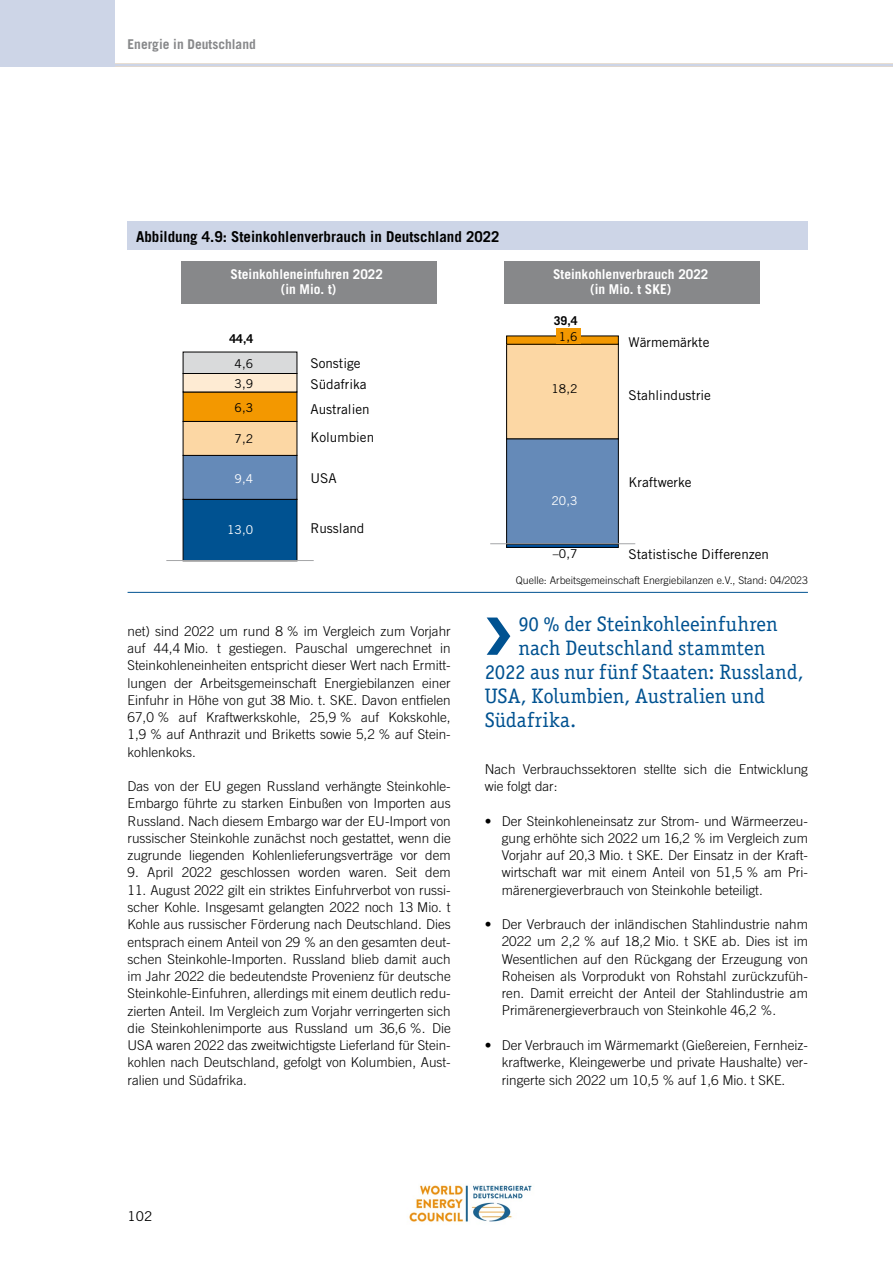
<style>
.page{position:relative;width:893px;height:1263px;background:#fff}
.page>*{position:absolute;margin:0;border:0;box-sizing:border-box;transform-origin:0 0}
.t1{font:21px "Officina Serif LT";color:#005291}
.t2{font:700 15px "Trade Gothic LT";color:#000}
.t3{font:300 13.5px/17.2px "Trade Gothic LT";color:#000;text-align:justify}
.t4{font:13.5px/21px "Trade Gothic LT";color:#000}
.t5{font:700 13.5px/14.9px "Trade Gothic LT";color:#fff;text-align:center}
.t6{font:700 13.5px "Trade Gothic LT";color:#87888a}
.t7{font:12.15px/19.8px "Trade Gothic LT";color:#000}
.t8{font:12.15px "Trade Gothic LT";color:#fff}
.t9{font:700 12.15px "Trade Gothic LT";color:#000}
.t10{font:300 10.5px "Trade Gothic LT";color:#000}
</style>
<div class="page">
<img style="left:409px;top:1185px;width:123px;height:37px">
<hr style="left:115px;top:64px;width:778px;height:3px;background:#cdd5e7">
<div style="left:0;top:0;width:115px;height:67px;background:#cdd5e7"></div>
<div style="left:128px;top:221px;width:680px;height:29px;background:#cdd5e7"></div>
<hr style="left:128px;top:592px;width:680px;height:1px;background:#005291">
<div style="left:181px;top:261px;width:255px;height:43px;background:#87888a"></div>
<div style="left:505px;top:261px;width:255px;height:43px;background:#87888a"></div>
<div style="left:506px;top:544px;width:113px;height:4px;border:1px solid #000"></div>
<div style="left:506px;top:438px;width:113px;height:106px;background:#658ab8;border:1px solid #000"></div>
<div style="left:507px;top:344px;width:111px;height:95px;background:#fcd7a4"></div>
<div style="left:506px;top:344px;width:113px;height:95px;border:1px solid #000"></div>
<div style="left:507px;top:336px;width:111px;height:8px;background:#f39800"></div>
<hr style="left:490px;top:543px;width:145px;height:1px;background:#a4a5a7">
<div style="left:183px;top:499px;width:114px;height:62px;background:#005291"></div>
<div style="left:183px;top:455px;width:114px;height:45px;background:#658ab8;border:1px solid #000"></div>
<div style="left:183px;top:421px;width:114px;height:35px;background:#fcd7a4;border:1px solid #000"></div>
<div style="left:183px;top:392px;width:114px;height:30px;background:#f39800;border:1px solid #000"></div>
<div style="left:183px;top:373px;width:114px;height:19px;background:#feebd3"></div>
<div style="left:183px;top:352px;width:114px;height:22px;background:#d9dadb;border:1px solid #000"></div>
<hr style="left:166px;top:560px;width:148px;height:1px;background:#a4a5a7">
<div style="left:556px;top:329px;width:25px;height:15px;background:#f39800"></div>
<p class="t6" style="left:128px;top:36px;width:130px">Energie in Deutschland</p>
<p class="t2" style="left:136px;top:227px;width:365px">Abbildung 4.9: Steinkohlenverbrauch in Deutschland 2022</p>
<p class="t5" style="left:231px;top:266px;width:154px">Steinkohleneinfuhren 2022 (in Mio. t)</p>
<p class="t5" style="left:553px;top:266px;width:157px">Steinkohlenverbrauch 2022 (in Mio. t SKE)</p>
<p class="t9" style="left:554px;top:313px;width:25px">39,4</p>
<p class="t4" style="left:628px;top:331px;width:82px">Wärmemärkte</p>
<p class="t7" style="left:559px;top:327px;width:20px">1,6</p>
<p class="t9" style="left:229px;top:331px;width:25px">44,4</p>
<p class="t7" style="left:235px;top:354px;width:20px">4,6<br>3,9</p>
<p class="t7" style="left:235px;top:398px;width:20px">6,3</p>
<p class="t7" style="left:235px;top:429px;width:20px">7,2</p>
<p class="t8" style="left:235px;top:471px;width:20px">9,4</p>
<p class="t8" style="left:227px;top:523px;width:27px">13,0</p>
<p class="t4" style="left:310px;top:352px;width:58px">Sonstige<br>Südafrika</p>
<p class="t4" style="left:310px;top:395px;width:65px;line-height:28.3px">Australien<br>Kolumbien</p>
<p class="t4" style="left:310px;top:467px;width:28px">USA</p>
<p class="t4" style="left:310px;top:517px;width:56px">Russland</p>
<p class="t3" style="left:128px;top:622px;width:325px">net) sind 2022 um rund 8 % im Vergleich zum Vorjahr auf 44,4 Mio. t gestiegen. Pauschal umgerechnet in Steinkohleneinheiten entspricht dieser Wert nach Ermitt&shy;lungen der Arbeitsgemeinschaft Energiebilanzen einer Einfuhr in Höhe von gut 38 Mio. t. SKE. Davon entfielen 67,0 % auf Kraftwerkskohle, 25,9 % auf Kokskohle, 1,9 % auf Anthrazit und Briketts sowie 5,2 % auf Stein&shy;kohlenkoks.</p>
<p class="t3" style="left:128px;top:778px;width:325px">Das von der EU gegen Russland verhängte Steinkohle-Embargo führte zu starken Einbußen von Importen aus Russland. Nach diesem Embargo war der EU-Import von russischer Steinkohle zunächst noch gestattet, wenn die zugrunde liegenden Kohlenlieferungsverträge vor dem</p>
<p class="t3" style="left:128px;top:864px;width:325px">9. April 2022 geschlossen worden waren. Seit dem</p>
<p class="t3" style="left:128px;top:881px;width:325px">11. August 2022 gilt ein striktes Einfuhrverbot von russi&shy;scher Kohle. Insgesamt gelangten 2022 noch 13 Mio. t Kohle aus russischer Förderung nach Deutschland. Dies entsprach einem Anteil von 29 % an den gesamten deut&shy;schen Steinkohle-Importen. Russland blieb damit auch im Jahr 2022 die bedeutendste Provenienz für deutsche Steinkohle-Einfuhren, allerdings mit einem deutlich redu&shy;zierten Anteil. Im Vergleich zum Vorjahr verringerten sich die Steinkohlenimporte aus Russland um 36,6 %. Die USA waren 2022 das zweitwichtigste Lieferland für Stein&shy;kohlen nach Deutschland, gefolgt von Kolumbien, Aust&shy;ralien und Südafrika.</p>
<p class="t7" style="left:551px;top:379px;width:27px">18,2</p>
<p class="t8" style="left:551px;top:494px;width:27px">20,3</p>
<p class="t7" style="left:553px;top:544px;width:26px">–0,7</p>
<p class="t4" style="left:628px;top:384px;width:84px">Stahlindustrie</p>
<p class="t4" style="left:628px;top:471px;width:64px">Kraftwerke</p>
<p class="t4" style="left:628px;top:544px;width:142px">Statistische Differenzen</p>
<p class="t10" style="left:516px;top:574px;width:293px">Quelle: Arbeitsgemeinschaft Energiebilanzen e.V., Stand: 04/2023</p>
<h1 class="t1" style="left:518px;top:611px;width:261px">90 % der Steinkohleeinfuhren</h1>
<h1 class="t1" style="left:518px;top:635px;width:249px">nach Deutschland stammten</h1>
<h1 class="t1" style="left:485px;top:659px;width:320px">2022 aus nur fünf Staaten: Russland,</h1>
<h1 class="t1" style="left:485px;top:683px;width:282px">USA, Kolumbien, Australien und</h1>
<h1 class="t1" style="left:485px;top:707px;width:93px">Südafrika.</h1>
<p class="t3" style="left:485px;top:760px;width:325px">Nach Verbrauchssektoren stellte sich die Entwicklung wie folgt dar:</p>
<p class="t3" style="left:502px;top:812px;width:308px;text-indent:-17px">• Der Steinkohleneinsatz zur Strom- und Wärmeerzeu&shy;gung erhöhte sich 2022 um 16,2 % im Vergleich zum Vorjahr auf 20,3 Mio. t SKE. Der Einsatz in der Kraft&shy;wirtschaft war mit einem Anteil von 51,5 % am Pri&shy;märenergieverbrauch von Steinkohle beteiligt.</p>
<p class="t3" style="left:502px;top:916px;width:308px;text-indent:-17px">• Der Verbrauch der inländischen Stahlindustrie nahm 2022 um 2,2 % auf 18,2 Mio. t SKE ab. Dies ist im Wesentlichen auf den Rückgang der Erzeugung von Roheisen als Vorprodukt von Rohstahl zurückzufüh&shy;ren. Damit erreicht der Anteil der Stahlindustrie am Primärenergieverbrauch von Steinkohle 46,2 %.</p>
<p class="t3" style="left:502px;top:1036px;width:308px;text-indent:-17px">• Der Verbrauch im Wärmemarkt (Gießereien, Fernheiz&shy;kraftwerke, Kleingewerbe und private Haushalte) ver&shy;ringerte sich 2022 um 10,5 % auf 1,6 Mio. t SKE.</p>
<p class="t4" style="left:128px;top:1205px;width:26px">102</p>
</div>
